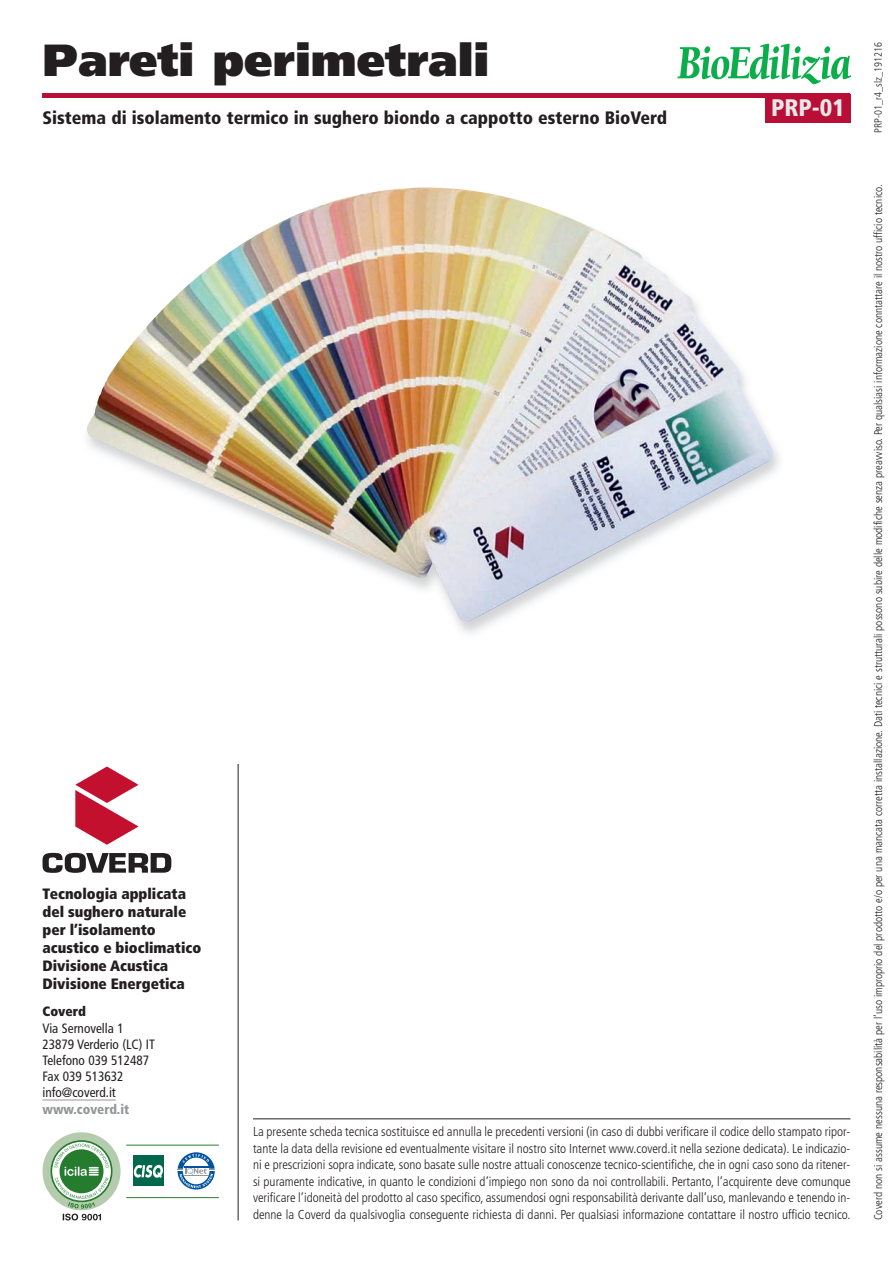
<style>
.page{position:relative;width:893px;height:1263px;background:#fff}
.page>*{position:absolute;margin:0;border:0;box-sizing:border-box;transform-origin:0 0}
.t1{font:900 45px "Frutiger";color:#231f20}
.t2{font:900 condensed 24px "Frutiger";color:#e6e7e9}
.t3{font:900 condensed 18px "Frutiger";color:#231f20}
.t4{font:900 condensed 15px/18px "Frutiger";color:#231f20}
.t5{font:condensed 13.5px/16.2px "Frutiger";color:#231f20}
.t6{font:900 condensed 13.5px "Frutiger";color:#939598}
.t7{font:900 condensed 13.5px "Frutiger";color:#231f20}
.t8{font:300 condensed 12.9px/16.5px "Frutiger";color:#231f20;text-align:justify}
.t9{font:300 condensed 11.25px "Frutiger";color:#231f20}
.t10{font:300 condensed 10.5px "Frutiger";color:#231f20}
</style>
<div class="page">
<hr style="left:253px;top:1118px;width:597px;height:1px;background:#231f20">
<hr style="left:238px;top:764px;width:1px;height:456px;background:#231f20">
<hr style="left:43px;top:94px;width:807px;height:4px;background:#b90f36">
<svg style="left:677px;top:43px;width:175px;height:42px"></svg>
<div style="left:765px;top:94px;width:85px;height:28px;background:#b90f36"></div>
<img style="left:87px;top:188px;width:686px;height:434px">
<svg style="left:75px;top:766px;width:64px;height:79px"></svg>
<svg style="left:43px;top:853px;width:128px;height:20px"></svg>
<div style="left:133px;top:1155px;width:31px;height:31px;background:#01674d"></div>
<hr style="left:126px;top:1144px;width:93px;height:1px;background:#257c2e">
<hr style="left:126px;top:1197px;width:93px;height:1px;background:#257c2e">
<svg style="left:134px;top:1165px;width:29px;height:13px"></svg>
<svg style="left:178px;top:1152px;width:37px;height:37px"></svg>
<svg style="left:43px;top:1132px;width:78px;height:88px"></svg>
<hr style="left:43px;top:1099px;width:73px;height:1px;background:#939598">
<h1 class="t1" style="left:43px;top:43px;width:448px">Pareti perimetrali</h1>
<h3 class="t3" style="left:43px;top:111px;width:626px">Sistema di isolamento termico in sughero biondo a cappotto esterno BioVerd</h3>
<h2 class="t2" style="left:771px;top:98px;width:75px">PRP-01</h2>
<p class="t4" style="left:43px;top:886px;width:160px">Tecnologia applicata del sughero naturale per l’isolamento acustico e bioclimatico<br>Divisione Acustica<br>Divisione Energetica</p>
<p class="t7" style="left:43px;top:1006px;width:45px">Coverd</p>
<p class="t5" style="left:43px;top:1021px;width:114px">Via Sernovella 1<br>23879 Verderio (LC) IT<br>Telefono 039 512487<br>Fax 039 513632 info@coverd.it</p>
<p class="t6" style="left:43px;top:1103px;width:88px">www.coverd.it</p>
<p class="t8" style="left:253px;top:1124px;width:599px">La presente scheda tecnica sostituisce ed annulla le precedenti versioni (in caso di dubbi verificare il codice dello stampato ripor&shy;tante la data della revisione ed eventualmente visitare il nostro sito Internet www.coverd.it nella sezione dedicata). Le indicazio&shy;ni e prescrizioni sopra indicate, sono basate sulle nostre attuali conoscenze tecnico-scientifiche, che in ogni caso sono da ritener&shy;si puramente indicative, in quanto le condizioni d’impiego non sono da noi controllabili. Pertanto, l’acquirente deve comunque verificare l’idoneità del prodotto al caso specifico, assumendosi ogni responsabilità derivante dall’uso, manlevando e tenendo in&shy;denne la Coverd da qualsivoglia conseguente richiesta di danni. Per qualsiasi informazione contattare il nostro ufficio tecnico.</p>
<p class="t10" style="left:874px;top:133px;width:92px;rotate:-90deg">PRP-01_r4_slz_191216</p>
<p class="t9" style="left:874px;top:1220px;width:1037px;rotate:-90deg">Coverd non si assume nessuna responsabilità per l’uso improprio del prodotto e/o per una mancata corretta installazione. Dati tecnici e strutturali possono subire delle modifiche senza preavviso. Per qualsiasi informazione conntattare il nostro ufficio tecnico.</p>
</div>
